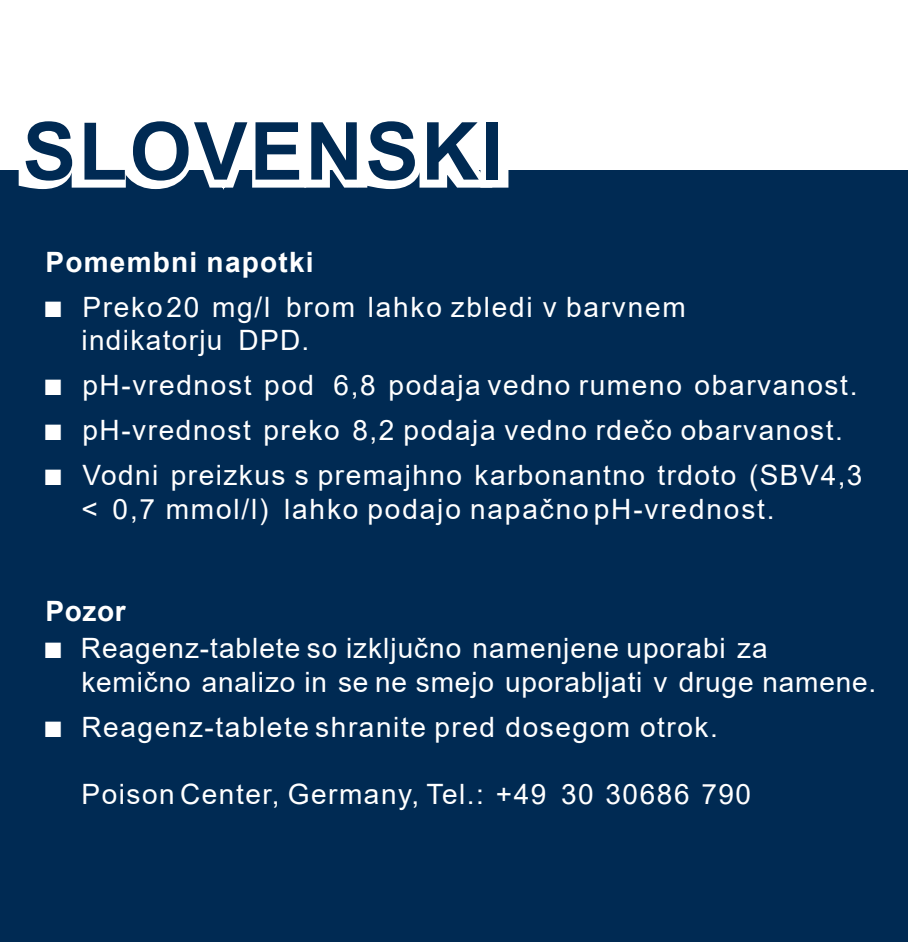
<style>
.page{position:relative;width:908px;height:942px;background:#fff}
.page>*{position:absolute;margin:0;border:0;box-sizing:border-box;transform-origin:0 0}
.t1{font:700 80px "Arial";letter-spacing:.03em;color:#002a53}
.t2{font:28px/33.6px "Arial";letter-spacing:.055em;color:#fff}
.t3{font:28px/33.6px "Arial";letter-spacing:.03em;color:#fff}
.t4{font:700 28px "Arial";letter-spacing:.045em;color:#fff}
.s1{font-family:"Consolas"}
</style>
<div class="page">
<div style="left:0;top:170px;width:907px;height:771px;background:#002a53"></div>
<svg style="left:18px;top:170px;width:490px;height:20px"></svg>
<div style="left:480px;top:114px;width:28px;height:73px;border:16px solid #fff"></div>
<h1 class="t1" style="left:23px;top:121px;width:482px">SLOVENSKI</h1>
<p class="t4" style="left:45px;top:251px;width:270px">Pomembni napotki</p>
<p class="t2" style="left:81px;top:292px;width:605px;text-indent:-36px"><span class="s1">■</span> Preko20 mg/l brom lahko zbledi v barvnem indikatorju DPD.</p>
<p class="t2" style="left:45px;top:371px;width:813px"><span class="s1">■</span> pH-vrednost pod 6,8 podaja vedno rumeno obarvanost.</p>
<p class="t2" style="left:45px;top:416px;width:798px"><span class="s1">■</span> pH-vrednost preko 8,2 podaja vedno rdečo obarvanost.</p>
<p class="t2" style="left:81px;top:461px;width:782px;text-indent:-36px"><span class="s1">■</span> Vodni preizkus s premajhno karbonantno trdoto (SBV4,3 &lt; 0,7 mmol/l) lahko podajo napačno pH-vrednost.</p>
<p class="t4" style="left:45px;top:600px;width:82px">Pozor</p>
<p class="t3" style="left:81px;top:633px;width:796px;text-indent:-36px"><span class="s1">■</span> Reagenz-tablete so izključno namenjene uporabi za kemično analizo in se ne smejo uporabljati v druge namene.</p>
<p class="t2" style="left:45px;top:712px;width:673px"><span class="s1">■</span> Reagenz-tablete shranite pred dosegom otrok.</p>
<p class="t2" style="left:81px;top:779px;width:671px">Poison Center, Germany, Tel.: +49 30 30686 790</p>
</div>
